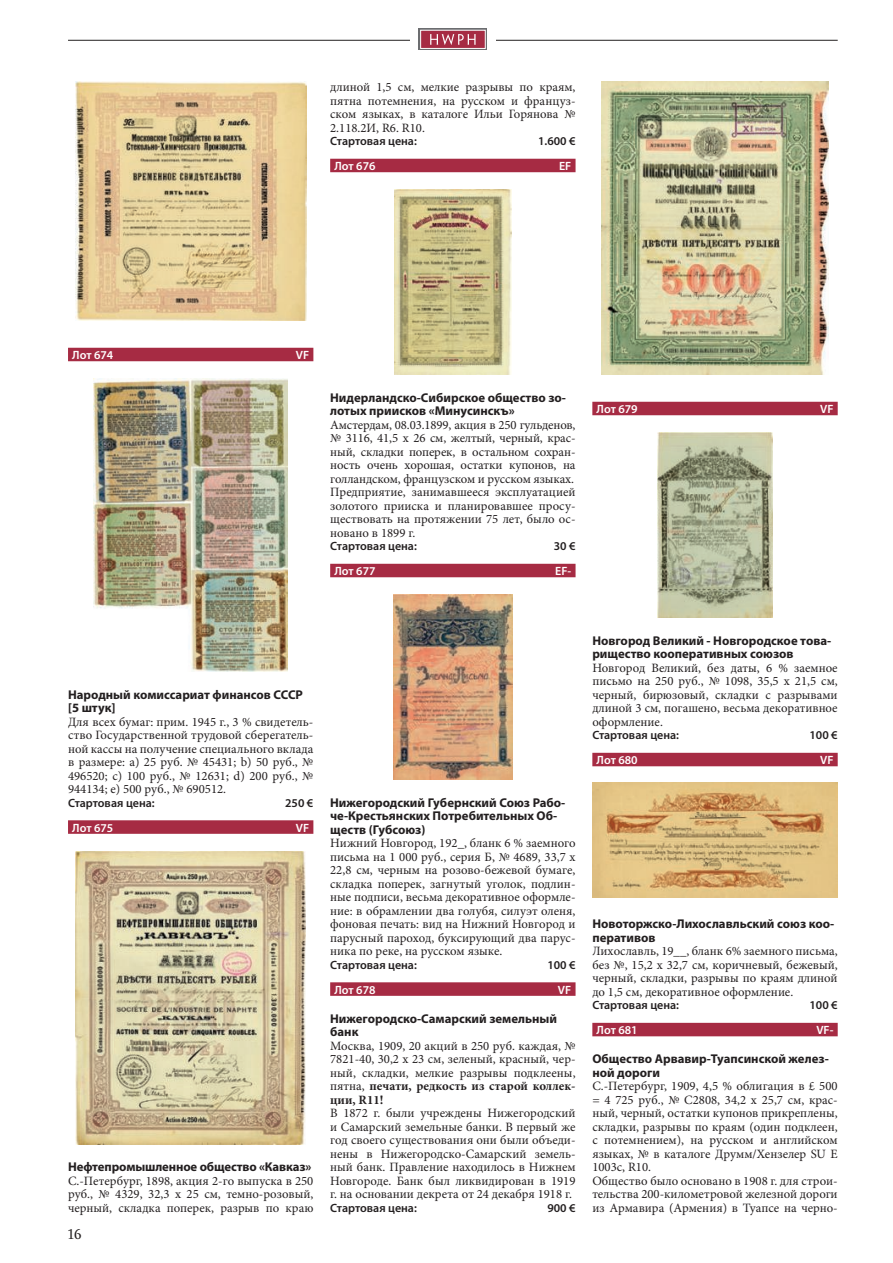
<style>
.page{position:relative;width:893px;height:1263px;background:#fff}
.page>*{position:absolute;margin:0;border:0;box-sizing:border-box;transform-origin:0 0}
.t1{font:15px "Scala Pro";color:#231f20}
.t2{font:12.75px/13.5px "Minion Pro";color:#231f20;text-align:justify}
.t3{font:700 12.75px/13.5px "Myriad Pro";color:#231f20}
.t4{font:600 12px "Myriad Pro";color:#231f20}
.t5{font:600 12px "Myriad Pro";color:#fff}
.s1{font-weight:700}
</style>
<div class="page">
<hr style="left:68px;top:40px;width:770px;height:1px;background:#231f20">
<div style="left:410px;top:26px;width:85px;height:27px;background:#fff"></div>
<svg style="left:419px;top:29px;width:68px;height:21px"></svg>
<div style="left:420px;top:30px;width:66px;height:19px;background:#a62b43;border:1px solid #fff"></div>
<svg style="left:430px;top:34px;width:46px;height:11px"></svg>
<div style="left:592px;top:402px;width:246px;height:13px;background:#a62b43"></div>
<div style="left:592px;top:753px;width:246px;height:13px;background:#a62b43"></div>
<div style="left:592px;top:1023px;width:246px;height:13px;background:#a62b43"></div>
<div style="left:330px;top:159px;width:246px;height:13px;background:#a62b43"></div>
<div style="left:330px;top:564px;width:246px;height:13px;background:#a62b43"></div>
<div style="left:330px;top:982px;width:246px;height:14px;background:#a62b43"></div>
<div style="left:68px;top:348px;width:245px;height:13px;background:#a62b43"></div>
<div style="left:68px;top:820px;width:245px;height:14px;background:#a62b43"></div>
<img style="left:75px;top:82px;width:231px;height:239px">
<img style="left:94px;top:379px;width:194px;height:293px">
<img style="left:76px;top:851px;width:230px;height:293px">
<img style="left:394px;top:190px;width:117px;height:185px">
<img style="left:393px;top:595px;width:120px;height:185px">
<img style="left:602px;top:82px;width:226px;height:293px">
<img style="left:657px;top:433px;width:116px;height:185px">
<img style="left:592px;top:783px;width:246px;height:114px">
<p class="t2" style="left:330px;top:80px;width:247px">длиной 1,5 см, мелкие разрывы по краям, пятна потемнения, на русском и француз&shy;ском языках, в каталоге Ильи Горянова № 2.118.2И, R6. R10.</p>
<p class="t4" style="left:330px;top:134px;width:88px">Стартовая цена:</p>
<p class="t4" style="left:538px;top:134px;width:39px">1.600 €</p>
<p class="t5" style="left:334px;top:158px;width:43px">Лот 676</p>
<p class="t5" style="left:559px;top:158px;width:14px">EF</p>
<p class="t5" style="left:72px;top:347px;width:43px">Лот 674</p>
<p class="t5" style="left:296px;top:347px;width:15px">VF</p>
<p class="t3" style="left:330px;top:390px;width:237px">Нидерландско-Сибирское общество зо&shy;лотых приисков «Минусинскъ»</p>
<p class="t2" style="left:330px;top:418px;width:247px;text-align:left">Амстердам, 08.03.1899, акция в 250 гульденов, № 3116, 41,5 x 26 см, желтый, черный, крас&shy;ный, складки поперек, в остальном сохран&shy;ность очень хорошая, остатки купонов, на голландском, французском и русском языках.<br>Предприятие, занимавшееся эксплуатацией золотого прииска и планировавшее просу&shy;ществовать на протяжении 75 лет, было ос&shy;новано в 1899 г.</p>
<p class="t4" style="left:330px;top:539px;width:88px">Стартовая цена:</p>
<p class="t4" style="left:554px;top:539px;width:23px">30 €</p>
<p class="t5" style="left:334px;top:563px;width:43px">Лот 677</p>
<p class="t5" style="left:555px;top:563px;width:18px">EF-</p>
<p class="t5" style="left:597px;top:401px;width:43px">Лот 679</p>
<p class="t5" style="left:820px;top:401px;width:15px">VF</p>
<p class="t3" style="left:68px;top:687px;width:236px">Народный комиссариат финансов СССР [5 штук]</p>
<p class="t2" style="left:68px;top:715px;width:247px">Для всех бумаг: прим. 1945 г., 3 % свидетель&shy;ство Государственной трудовой сберегатель&shy;ной кассы на получение специального вклада в размере: а) 25 руб. № 45431; b) 50 руб., № 496520; с) 100 руб., № 12631; d) 200 руб., № 944134; е) 500 руб., № 690512.</p>
<p class="t4" style="left:68px;top:795px;width:88px">Стартовая цена:</p>
<p class="t4" style="left:285px;top:795px;width:30px">250 €</p>
<p class="t5" style="left:72px;top:820px;width:43px">Лот 675</p>
<p class="t5" style="left:296px;top:820px;width:15px">VF</p>
<p class="t3" style="left:68px;top:1160px;width:245px">Нефтепромышленное общество «Кавказ»</p>
<p class="t2" style="left:68px;top:1174px;width:247px">С.-Петербург, 1898, акция 2-го выпуска в 250 руб., № 4329, 32,3 x 25 см, темно-розовый, черный, складка поперек, разрыв по краю</p>
<p class="t1" style="left:68px;top:1225px;width:15px">16</p>
<p class="t3" style="left:330px;top:795px;width:237px">Нижегородский Губернский Союз Рабо&shy;че-Крестьянских Потребительных Об&shy;ществ (Губсоюз)</p>
<p class="t2" style="left:330px;top:836px;width:247px">Нижний Новгород, 192_, бланк 6 % заемного письма на 1 000 руб., серия Б, № 4689, 33,7 x 22,8 см, черным на розово-бежевой бумаге, складка поперек, загнутый уголок, подлин&shy;ные подписи, весьма декоративное оформле&shy;ние: в обрамлении два голубя, силуэт оленя, фоновая печать: вид на Нижний Новгород и парусный пароход, буксирующий два парус&shy;ника по реке, на русском языке.</p>
<p class="t4" style="left:330px;top:957px;width:88px">Стартовая цена:</p>
<p class="t4" style="left:547px;top:957px;width:30px">100 €</p>
<p class="t5" style="left:334px;top:982px;width:43px">Лот 678</p>
<p class="t5" style="left:558px;top:982px;width:15px">VF</p>
<p class="t3" style="left:330px;top:1011px;width:228px">Нижегородско-Самарский земельный банк</p>
<p class="t2" style="left:330px;top:1039px;width:247px">Москва, 1909, 20 акций в 250 руб. каждая, № 7821-40, 30,2 x 23 см, зеленый, красный, чер&shy;ный, складки, мелкие разрывы подклеены, пятна, <span class="s1">печати, редкость из старой коллек&shy;ции, R11!</span></p>
<p class="t2" style="left:330px;top:1106px;width:247px">В 1872 г. были учреждены Нижегородский и Самарский земельные банки. В первый же год своего существования они были объеди&shy;нены в Нижегородско-Самарский земель&shy;ный банк. Правление находилось в Нижнем Новгороде. Банк был ликвидирован в 1919 г. на основании декрета от 24 декабря 1918 г.</p>
<p class="t4" style="left:330px;top:1200px;width:88px">Стартовая цена:</p>
<p class="t4" style="left:547px;top:1200px;width:30px">900 €</p>
<p class="t3" style="left:592px;top:633px;width:240px">Новгород Великий - Новгородское това&shy;рищество кооперативных союзов</p>
<p class="t2" style="left:592px;top:661px;width:247px">Новгород Великий, без даты, 6 % заемное письмо на 250 руб., № 1098, 35,5 x 21,5 см, черный, бирюзовый, складки с разрывами длиной 3 см, погашено, весьма декоративное оформление.</p>
<p class="t4" style="left:592px;top:728px;width:88px">Стартовая цена:</p>
<p class="t4" style="left:809px;top:728px;width:30px">100 €</p>
<p class="t5" style="left:597px;top:752px;width:43px">Лот 680</p>
<p class="t5" style="left:820px;top:752px;width:15px">VF</p>
<p class="t3" style="left:592px;top:917px;width:243px">Новоторжско-Лихославльский союз коо&shy;перативов</p>
<p class="t2" style="left:592px;top:944px;width:247px">Лихославль, 19__, бланк 6% заемного письма, без №, 15,2 x 32,7 см, коричневый, бежевый, черный, складки, разрывы по краям длиной до 1,5 см, декоративное оформление.</p>
<p class="t4" style="left:592px;top:998px;width:88px">Стартовая цена:</p>
<p class="t4" style="left:809px;top:998px;width:30px">100 €</p>
<p class="t5" style="left:597px;top:1022px;width:43px">Лот 681</p>
<p class="t5" style="left:816px;top:1022px;width:19px">VF-</p>
<p class="t3" style="left:592px;top:1052px;width:238px">Общество Арвавир-Туапсинской желез&shy;ной дороги</p>
<p class="t2" style="left:592px;top:1079px;width:247px;text-align:left">С.-Петербург, 1909, 4,5 % облигация в £ 500 = 4 725 руб., № C2808, 34,2 x 25,7 см, крас&shy;ный, черный, остатки купонов прикреплены, складки, разрывы по краям (один подклеен, с потемнением), на русском и английском языках, № в каталоге Друмм/Хензелер SU E 1003c, R10.<br>Общество было основано в 1908 г. для строи&shy;тельства 200-километровой железной дороги из Армавира (Армения) в Туапсе на черно-</p>
</div>
